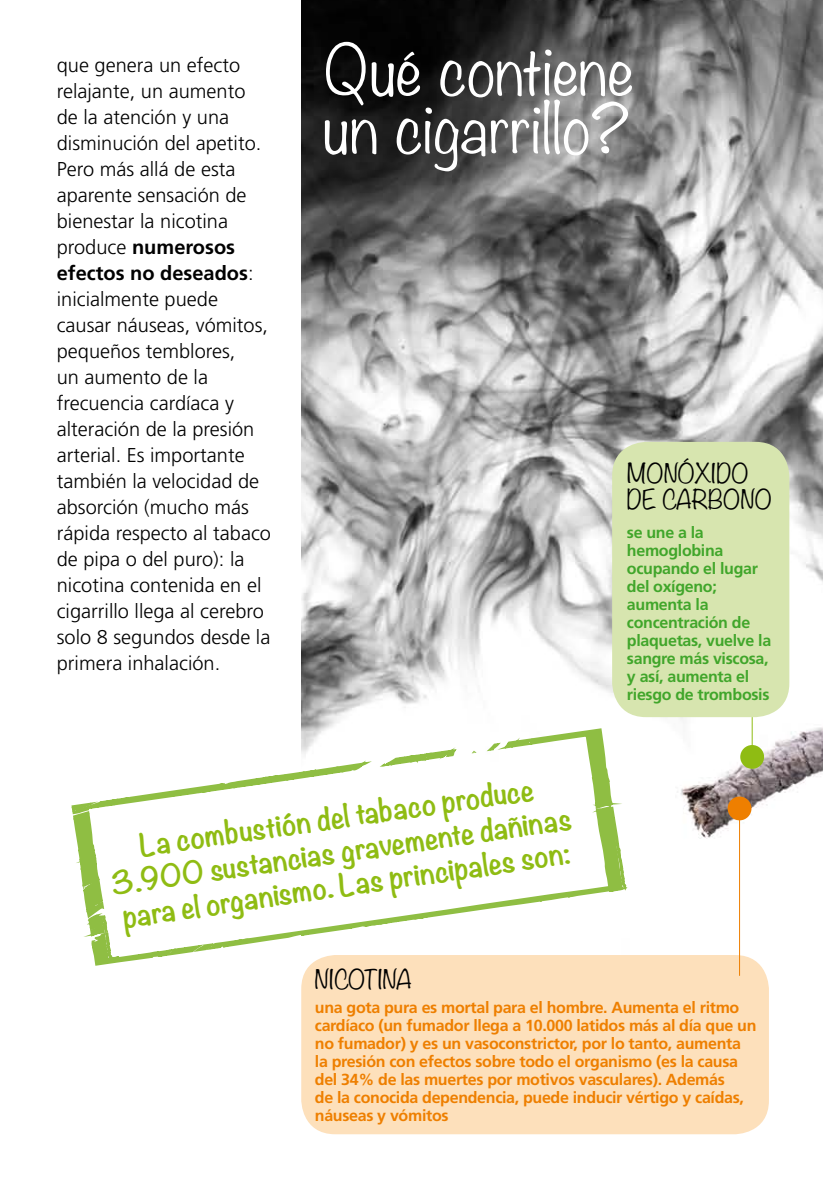
<style>
.page{position:relative;width:823px;height:1191px;background:#fff}
.page>*{position:absolute;margin:0;border:0;box-sizing:border-box;transform-origin:0 0}
.t1{font:300 62px/58px "Noteworthy";color:#fff}
.t2{font:700 28px/34px "Noteworthy";color:#8fbc13;text-align:center}
.t3{font:300 24px/26px "Noteworthy";color:#000}
.t4{font:300 20px/26px "Frutiger LT Std";color:#000}
.t5{font:700 16px/18px "Frutiger LT Std";letter-spacing:-.02em;color:#ee7f00}
.t6{font:700 16px/18px "Frutiger LT Std";letter-spacing:-.02em;color:#41a62b}
.s1{font-weight:700}
</style>
<div class="page">
<img style="left:301px;top:0;width:521px;height:1135px">
<svg style="left:71px;top:717px;width:569px;height:251px"></svg>
<div style="left:611px;top:442px;width:177px;height:275px;background:#d7e5af;border-radius:34px"></div>
<div style="left:301px;top:955px;width:467px;height:179px;background:#fde0bb;border-radius:34px"></div>
<div style="left:727px;top:796px;width:24px;height:24px;background:#ee7f00;border-radius:50%"></div>
<hr style="left:738px;top:809px;width:1px;height:166px;background:#ee7f00">
<div style="left:739px;top:745px;width:24px;height:24px;background:#8fbc13;border-radius:50%"></div>
<hr style="left:751px;top:717px;width:1px;height:39px;background:#8fbc13">
<p class="t4" style="left:57px;top:52px;width:216px">que genera un efecto relajante, un aumento de la atención y una disminución del apetito.<br>Pero más allá de esta aparente sensación de bienestar la nicotina produce <span class="s1">numerosos efectos no deseados</span>: inicialmente puede causar náuseas, vómitos, pequeños temblores,<br>un aumento de la frecuencia cardíaca y alteración de la presión arterial. Es importante también la velocidad de absorción (mucho más rápida respecto al tabaco de pipa o del puro): la nicotina contenida en el cigarrillo llega al cerebro solo 8 segundos desde la primera inhalación.</p>
<h1 class="t1" style="left:323px;top:40px;width:312px">QUÉ CONTIENE<br>UN CIGARRILLO?</h1>
<p class="t3" style="left:626px;top:460px;width:146px">MONÓXIDO<br>DE CARBONO</p>
<p class="t6" style="left:626px;top:523px;width:146px">se une a la hemoglobina ocupando el lugar del oxígeno; aumenta la concentración de plaquetas, vuelve la sangre más viscosa, y así, aumenta el riesgo de trombosis</p>
<h2 class="t2" style="left:104px;top:831px;width:466px;rotate:-8deg">La combustión del tabaco produce<br>3.900 sustancias gravemente dañinas para el organismo. Las principales son:</h2>
<p class="t3" style="left:315px;top:966px;width:98px">NICOTINA</p>
<p class="t5" style="left:315px;top:998px;width:443px">una gota pura es mortal para el hombre. Aumenta el ritmo cardíaco (un fumador llega a 10.000 latidos más al día que un no fumador) y es un vasoconstrictor, por lo tanto, aumenta la presión con efectos sobre todo el organismo (es la causa del 34% de las muertes por motivos vasculares). Además<br>de la conocida dependencia, puede inducir vértigo y caídas, náuseas y vómitos</p>
</div>
